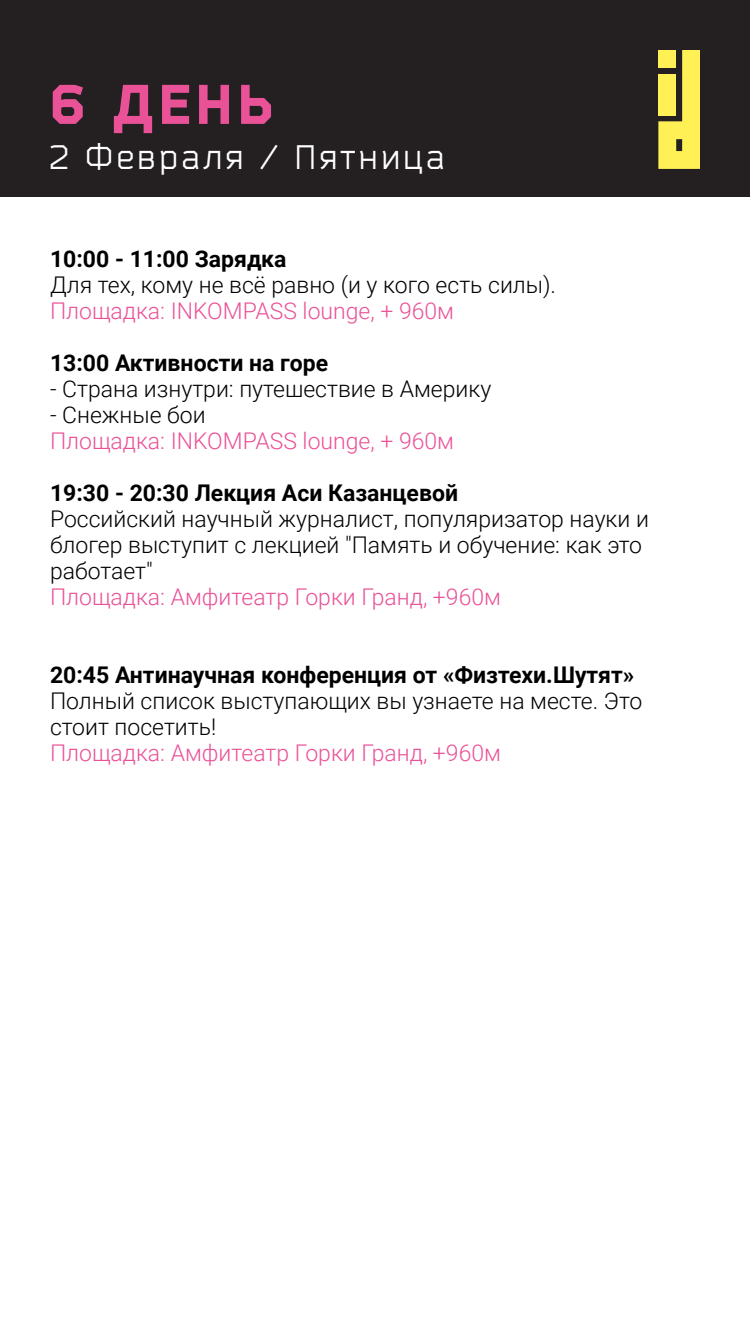
<style>
.page{position:relative;width:750px;height:1334px;background:#fff}
.page>*{position:absolute;margin:0;border:0;box-sizing:border-box;transform-origin:0 0}
.t1{font:900 55px "Bender";color:#ea5297}
.t2{font:34px "Bender";letter-spacing:.1em;color:#fff}
.t3{font:300 23px/26px "Roboto";color:#000}
.t4{font:300 23px "Roboto";color:#ea5297}
.t5{font:700 23px "Roboto";color:#000}
</style>
<div class="page">
<div style="left:0;top:0;width:750px;height:196px;background:#241f21"></div>
<svg style="left:658px;top:50px;width:42px;height:119px;background:#ded24d"></svg>
<h1 class="t1" style="left:50px;top:70px;width:224px">6 ДЕНЬ</h1>
<h2 class="t2" style="left:50px;top:136px;width:396px">2 Февраля / Пятница</h2>
<p class="t5" style="left:50px;top:243px;width:238px">10:00 - 11:00 Зарядка</p>
<p class="t3" style="left:50px;top:271px;width:508px">Для тех, кому не всё равно (и у кого есть силы).</p>
<p class="t4" style="left:50px;top:295px;width:406px">Площадка: INKOMPASS lounge, + 960м</p>
<p class="t5" style="left:50px;top:347px;width:280px">13:00 Активности на горе</p>
<p class="t3" style="left:50px;top:375px;width:443px">- Страна изнутри: путешествие в Америку</p>
<p class="t3" style="left:50px;top:401px;width:157px">- Снежные бои</p>
<p class="t4" style="left:50px;top:425px;width:406px">Площадка: INKOMPASS lounge, + 960м</p>
<p class="t5" style="left:50px;top:477px;width:410px">19:30 - 20:30 Лекция Аси Казанцевой</p>
<p class="t3" style="left:50px;top:505px;width:600px">Российский научный журналист, популяризатор науки и блогер выступит с лекцией "Память и обучение: как это работает"</p>
<p class="t4" style="left:50px;top:581px;width:453px">Площадка: Амфитеатр Горки Гранд, +960м</p>
<p class="t5" style="left:50px;top:659px;width:586px">20:45 Антинаучная конференция от «Физтехи.Шутят»</p>
<p class="t3" style="left:50px;top:687px;width:594px">Полный список выступающих вы узнаете на месте. Это стоит посетить!</p>
<p class="t4" style="left:50px;top:737px;width:453px">Площадка: Амфитеатр Горки Гранд, +960м</p>
</div>
